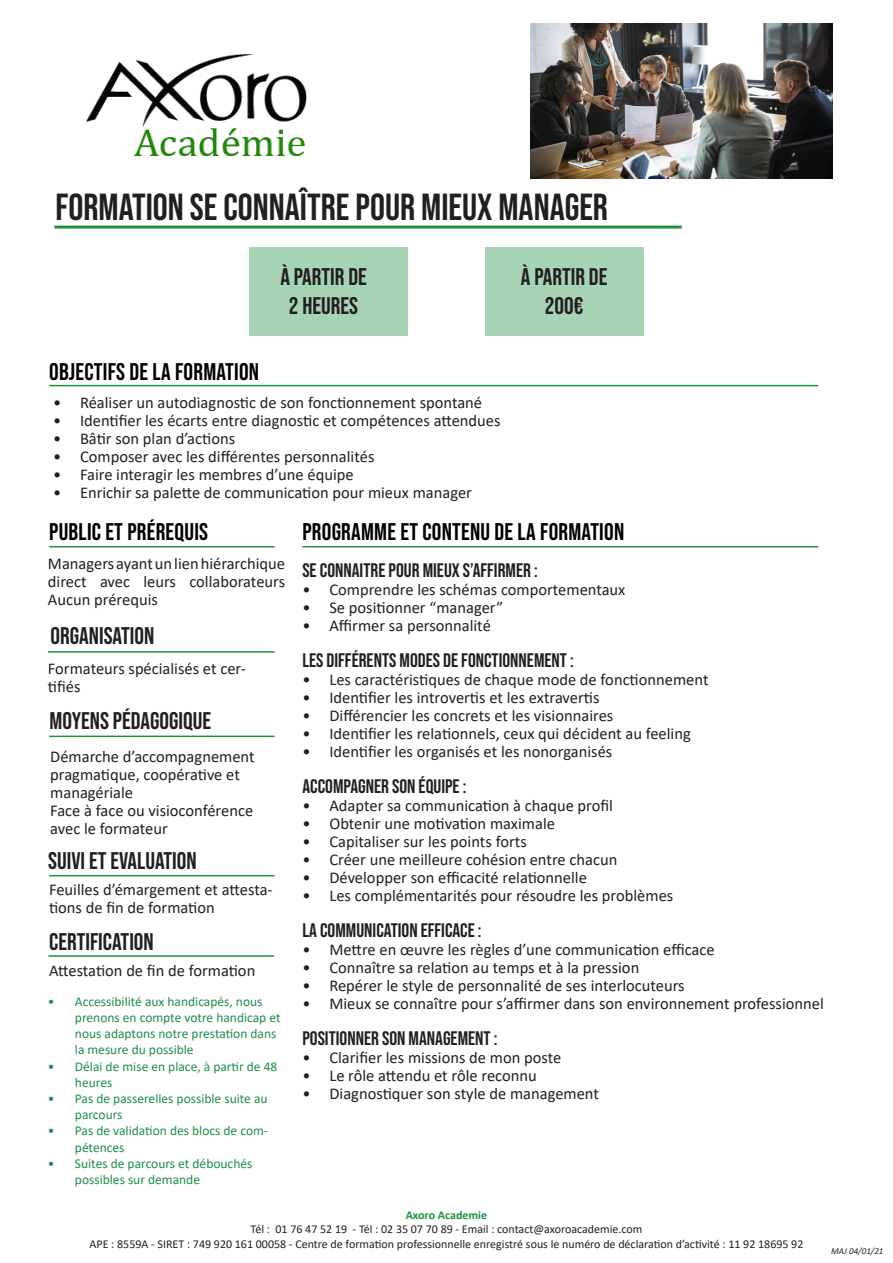
<style>
.page{position:relative;width:893px;height:1263px;background:#fff}
.page>*{position:absolute;margin:0;border:0;box-sizing:border-box;transform-origin:0 0}
.t1{font:37.5px "Bebas Neue";color:#231f20}
.t2{font:24px/28.8px "Bebas Neue";color:#231f20;text-align:center}
.t3{font:24px "Bebas Neue";letter-spacing:.01em;color:#000}
.t4{font:19.5px "Bebas Neue";color:#231f20}
.t5{font:16.5px/18px "Calibri";color:#231f20}
.t6{font:13.5px/16.2px "Calibri";color:#1d9044}
.t7{font:12px "Calibri";color:#231f20}
.t8{font:700 12px "Calibri";color:#1d9044}
.t9{font:italic 9px "Calibri";color:#231f20}
</style>
<div class="page">
<hr style="left:54px;top:226px;width:628px;height:3px;background:#1d9044">
<hr style="left:49px;top:385px;width:769px;height:1px;background:#1d9044">
<hr style="left:48px;top:651px;width:227px;height:2px;background:#1d9044">
<hr style="left:49px;top:875px;width:226px;height:1px;background:#1d9044">
<hr style="left:49px;top:546px;width:226px;height:1px;background:#1d9044">
<hr style="left:49px;top:736px;width:226px;height:1px;background:#1d9044">
<img style="left:87px;top:55px;width:219px;height:101px">
<hr style="left:302px;top:546px;width:516px;height:1px;background:#1d9044">
<div style="left:250px;top:248px;width:158px;height:88px;background:#a5d3b4"></div>
<div style="left:485px;top:248px;width:158px;height:88px;background:#a5d3b4"></div>
<img style="left:531px;top:24px;width:302px;height:155px">
<hr style="left:49px;top:955px;width:225px;height:2px;background:#1d9044">
<p class="t1" style="left:56px;top:186px;width:554px">FORMATION SE CONNAÎTRE POUR MIEUX MANAGER</p>
<p class="t2" style="left:280px;top:262px;width:88px">À PARTIR DE<br>2 HEURES</p>
<p class="t2" style="left:521px;top:262px;width:88px">À PARTIR DE<br>200€</p>
<p class="t3" style="left:49px;top:358px;width:211px">OBJECTIFS DE LA FORMATION</p>
<p class="t5" style="left:53px;top:394px;width:431px">• Réaliser un autodiagnostic de son fonctionnement spontané</p>
<p class="t5" style="left:53px;top:412px;width:449px">• Identifier les écarts entre diagnostic et compétences attendues</p>
<p class="t5" style="left:53px;top:430px;width:184px">• Bâtir son plan d’actions</p>
<p class="t5" style="left:53px;top:448px;width:323px">• Composer avec les différentes personnalités</p>
<p class="t5" style="left:53px;top:466px;width:302px">• Faire interagir les membres d’une équipe</p>
<p class="t5" style="left:53px;top:484px;width:421px">• Enrichir sa palette de communication pour mieux manager</p>
<p class="t3" style="left:49px;top:518px;width:160px">PUBLIC ET PRÉREQUIS</p>
<p class="t5" style="left:48px;top:554px;width:239px">Managers ayant un lien hiérarchique direct avec leurs collaborateurs</p>
<p class="t5" style="left:48px;top:590px;width:111px">Aucun prérequis</p>
<p class="t2" style="left:51px;top:621px;width:105px">ORGANISATION</p>
<p class="t5" style="left:48px;top:659px;width:199px">Formateurs spécialisés et cer&shy;tifiés</p>
<p class="t2" style="left:50px;top:706px;width:163px">MOYENS PÉDAGOGIQUE</p>
<p class="t5" style="left:50px;top:747px;width:206px">Démarche d’accompagnement pragmatique, coopérative et managériale</p>
<p class="t5" style="left:50px;top:801px;width:204px">Face à face ou visioconférence avec le formateur</p>
<p class="t2" style="left:48px;top:845px;width:150px">SUIVI ET EVALUATION</p>
<p class="t5" style="left:49px;top:880px;width:225px">Feuilles d’émargement et attesta&shy;tions de fin de formation</p>
<p class="t2" style="left:49px;top:927px;width:106px">CERTIFICATION</p>
<p class="t5" style="left:49px;top:961px;width:208px">Attestation de fin de formation</p>
<p class="t6" style="left:75px;top:993px;width:207px;text-indent:-27px">• Accessibilité aux handicapés, nous prenons en compte votre handicap et nous adaptons notre prestation dans la mesure du possible</p>
<p class="t6" style="left:75px;top:1058px;width:204px;text-indent:-27px">• Délai de mise en place, à partir de 48 heures</p>
<p class="t6" style="left:75px;top:1090px;width:194px;text-indent:-27px">• Pas de passerelles possible suite au parcours</p>
<p class="t6" style="left:75px;top:1122px;width:195px;text-indent:-27px">• Pas de validation des blocs de com&shy;pétences</p>
<p class="t6" style="left:75px;top:1155px;width:179px;text-indent:-27px">• Suites de parcours et débouchés possibles sur demande</p>
<p class="t3" style="left:302px;top:518px;width:323px">PROGRAMME ET CONTENU DE LA FORMATION</p>
<p class="t4" style="left:302px;top:559px;width:237px">SE CONNAITRE POUR MIEUX S’AFFIRMER :</p>
<p class="t5" style="left:302px;top:580px;width:325px">• Comprendre les schémas comportementaux</p>
<p class="t5" style="left:302px;top:598px;width:202px">• Se positionner “manager”</p>
<p class="t5" style="left:302px;top:616px;width:190px">• Affirmer sa personnalité</p>
<p class="t4" style="left:302px;top:649px;width:273px">LES DIFFÉRENTS MODES DE FONCTIONNEMENT :</p>
<p class="t5" style="left:302px;top:670px;width:408px">• Les caractéristiques de chaque mode de fonctionnement</p>
<p class="t5" style="left:302px;top:688px;width:299px">• Identifier les introvertis et les extravertis</p>
<p class="t5" style="left:302px;top:706px;width:312px">• Différencier les concrets et les visionnaires</p>
<p class="t5" style="left:302px;top:724px;width:390px">• Identifier les relationnels, ceux qui décident au feeling</p>
<p class="t5" style="left:302px;top:742px;width:311px">• Identifier les organisés et les nonorganisés</p>
<p class="t4" style="left:302px;top:775px;width:166px">ACCOMPAGNER SON ÉQUIPE :</p>
<p class="t5" style="left:302px;top:796px;width:312px">• Adapter sa communication à chaque profil</p>
<p class="t5" style="left:302px;top:814px;width:254px">• Obtenir une motivation maximale</p>
<p class="t5" style="left:302px;top:832px;width:226px">• Capitaliser sur les points forts</p>
<p class="t5" style="left:302px;top:850px;width:316px">• Créer une meilleure cohésion entre chacun</p>
<p class="t5" style="left:302px;top:868px;width:286px">• Développer son efficacité relationnelle</p>
<p class="t5" style="left:302px;top:886px;width:372px">• Les complémentarités pour résoudre les problèmes</p>
<p class="t4" style="left:302px;top:919px;width:181px">LA COMMUNICATION EFFICACE :</p>
<p class="t5" style="left:302px;top:940px;width:414px">• Mettre en œuvre les règles d’une communication efficace</p>
<p class="t5" style="left:302px;top:958px;width:338px">• Connaître sa relation au temps et à la pression</p>
<p class="t5" style="left:302px;top:976px;width:384px">• Repérer le style de personnalité de ses interlocuteurs</p>
<p class="t5" style="left:302px;top:994px;width:523px">• Mieux se connaître pour s’affirmer dans son environnement professionnel</p>
<p class="t4" style="left:302px;top:1027px;width:197px">POSITIONNER SON MANAGEMENT :</p>
<p class="t5" style="left:302px;top:1048px;width:260px">• Clarifier les missions de mon poste</p>
<p class="t5" style="left:302px;top:1066px;width:236px">• Le rôle attendu et rôle reconnu</p>
<p class="t5" style="left:302px;top:1084px;width:298px">• Diagnostiquer son style de management</p>
<p class="t8" style="left:406px;top:1206px;width:83px">Axoro Academie</p>
<p class="t7" style="left:251px;top:1221px;width:393px">Tél : 01 76 47 52 19 - Tél : 02 35 07 70 89 - Email : contact@axoroacademie.com</p>
<p class="t7" style="left:90px;top:1235px;width:715px">APE : 8559A - SIRET : 749 920 161 00058 - Centre de formation professionnelle enregistré sous le numéro de déclaration d’activité : 11 92 18695 92</p>
<p class="t9" style="left:831px;top:1244px;width:54px">MAJ 04/01/21</p>
</div>
